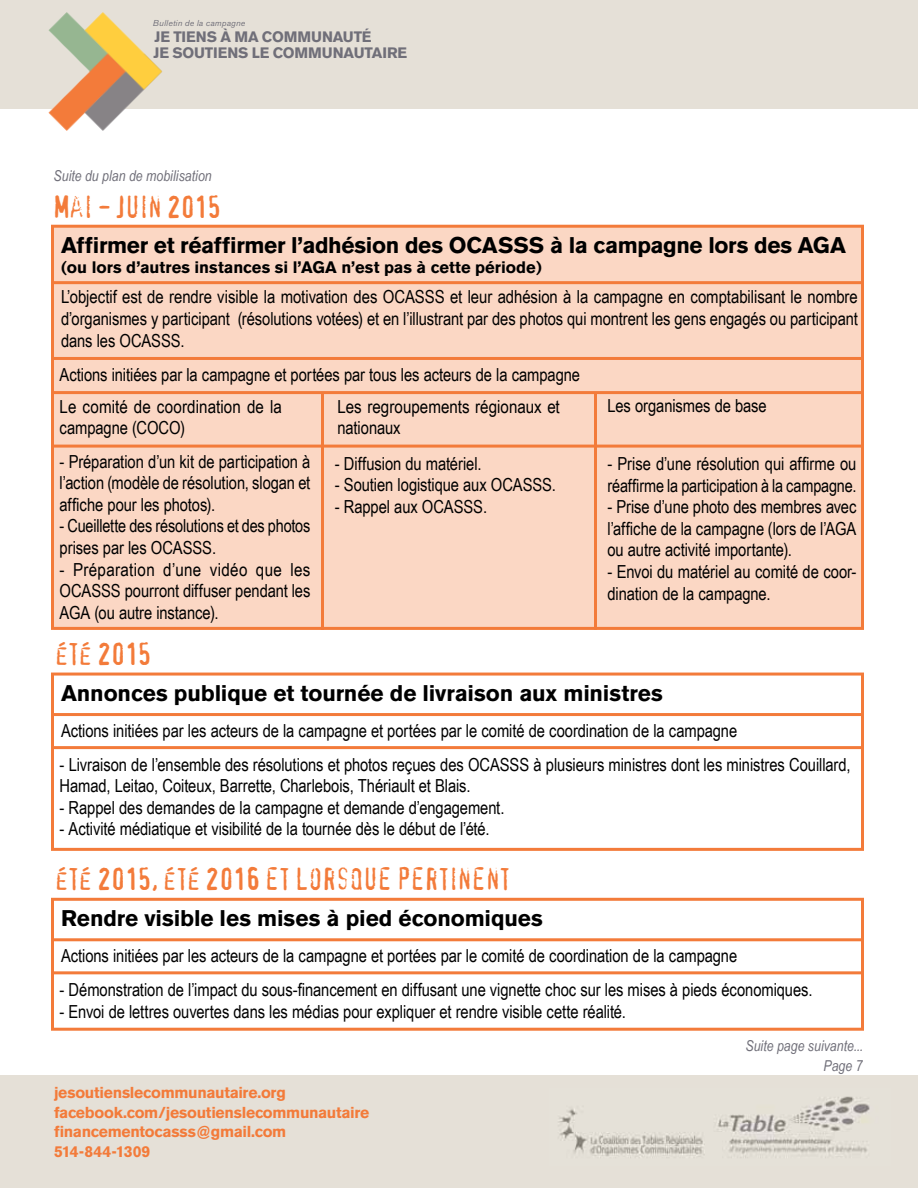
<style>
.page{position:relative;width:918px;height:1188px;background:#fff}
.page>*{position:absolute;margin:0;border:0;box-sizing:border-box;transform-origin:0 0}
.t1{font:30px "Confidential";letter-spacing:-.04em;color:#f37b3a}
.t2{font:700 22.5px "Akzidenz Grotesk BE";letter-spacing:-.005em;color:#000}
.t3{font:18px/21.6px "Arial Narrow";letter-spacing:-.005em;color:#000}
.t4{font:700 16.5px "Akzidenz Grotesk BE";letter-spacing:.005em;color:#000}
.t5{font:700 15.75px/19.5px "Akzidenz Grotesk BE";letter-spacing:-.02em;color:#f37b3a}
.t6{font:italic 15px "Arial Narrow";letter-spacing:.005em;color:#706f79}
.t7{font:700 15px/16.4px "Akzidenz Grotesk BE";letter-spacing:-.01em;color:#706f79}
.t8{font:italic 8.55px "Akzidenz Grotesk BE";letter-spacing:.025em;color:#706f79}
</style>
<div class="page">
<div style="left:0;top:0;width:918px;height:109px;background:#e5e0d7"></div>
<div style="left:0;top:1075px;width:918px;height:113px;background:#e5e0d7"></div>
<img style="left:559px;top:1096px;width:311px;height:62px">
<img style="left:48px;top:12px;width:114px;height:119px">
<div style="left:51px;top:673px;width:813px;height:178px;border:3px solid #f37b3a"></div>
<div style="left:51px;top:898px;width:813px;height:133px;border:3px solid #f37b3a"></div>
<hr style="left:52px;top:713px;width:810px;height:3px;background:#f37b3a">
<hr style="left:52px;top:938px;width:810px;height:3px;background:#f37b3a">
<hr style="left:52px;top:746px;width:810px;height:3px;background:#f37b3a">
<hr style="left:52px;top:971px;width:810px;height:3px;background:#f37b3a">
<div style="left:54px;top:226px;width:810px;height:404px;background:#fbd7c4"></div>
<div style="left:51px;top:225px;width:813px;height:405px;border:3px solid #f37b3a"></div>
<hr style="left:52px;top:281px;width:810px;height:3px;background:#f37b3a">
<hr style="left:52px;top:357px;width:810px;height:3px;background:#f37b3a">
<hr style="left:321px;top:393px;width:3px;height:237px;background:#f37b3a">
<hr style="left:594px;top:392px;width:3px;height:238px;background:#f37b3a">
<hr style="left:52px;top:391px;width:810px;height:3px;background:#f37b3a">
<hr style="left:54px;top:445px;width:810px;height:3px;background:#f37b3a">
<p class="t8" style="left:153px;top:17px;width:94px">Bulletin de la campagne</p>
<p class="t7" style="left:153px;top:28px;width:255px">JE TIENS À MA COMMUNAUTÉ<br>JE SOUTIENS LE COMMUNAUTAIRE</p>
<p class="t6" style="left:53px;top:165px;width:160px">Suite du plan de mobilisation</p>
<h1 class="t1" style="left:54px;top:195px;width:169px">MAI - JUIN 2015</h1>
<p class="t2" style="left:61px;top:232px;width:786px">Affirmer et réaffirmer l’adhésion des OCASSS à la campagne lors des AGA</p>
<p class="t4" style="left:61px;top:258px;width:482px">(ou lors d’autres instances si l’AGA n’est pas à cette période)</p>
<p class="t3" style="left:61px;top:286px;width:798px;text-align:justify">L’objectif est de rendre visible la motivation des OCASSS et leur adhésion à la campagne en comptabilisant le nombre d’organismes y participant (résolutions votées) et en l’illustrant par des photos qui montrent les gens engagés ou participant dans les OCASSS.</p>
<p class="t3" style="left:60px;top:357px;width:522px;line-height:32.2px">Actions initiées par la campagne et portées par tous les acteurs de la campagne<br>Le comité de coordination de la</p>
<p class="t3" style="left:60px;top:417px;width:127px">campagne (COCO)</p>
<p class="t3" style="left:338px;top:395px;width:224px">Les regroupements régionaux et nationaux</p>
<p class="t3" style="left:608px;top:395px;width:161px">Les organismes de base</p>
<p class="t3" style="left:60px;top:450px;width:252px;text-align:justify">- Préparation d’un kit de participation à l’action (modèle de résolution, slogan et affiche pour les photos).</p>
<p class="t3" style="left:60px;top:515px;width:252px">- Cueillette des résolutions et des photos prises par les OCASSS.</p>
<p class="t3" style="left:60px;top:558px;width:252px;text-align:justify">- Préparation d’une vidéo que les OCASSS pourront diffuser pendant les AGA (ou autre instance).</p>
<h1 class="t1" style="left:54px;top:641px;width:100px">ÉTÉ 2015</h1>
<p class="t3" style="left:335px;top:452px;width:148px">- Diffusion du matériel.</p>
<p class="t3" style="left:335px;top:474px;width:223px">- Soutien logistique aux OCASSS.</p>
<p class="t3" style="left:335px;top:495px;width:154px">- Rappel aux OCASSS.</p>
<p class="t3" style="left:608px;top:452px;width:250px">- Prise d’une résolution qui affirme ou réaffirme la participation à la campagne.</p>
<p class="t3" style="left:608px;top:495px;width:250px;text-align:justify">- Prise d’une photo des membres avec l’affiche de la campagne (lors de l’AGA ou autre activité importante).</p>
<p class="t3" style="left:608px;top:560px;width:250px">- Envoi du matériel au comité de coor&shy;dination de la campagne.</p>
<p class="t2" style="left:61px;top:680px;width:603px">Annonces publique et tournée de livraison aux ministres</p>
<p class="t3" style="left:61px;top:719px;width:678px">Actions initiées par les acteurs de la campagne et portées par le comité de coordination de la campagne</p>
<p class="t3" style="left:60px;top:753px;width:792px">- Livraison de l’ensemble des résolutions et photos reçues des OCASSS à plusieurs ministres dont les ministres Couillard,<br>Hamad, Leitao, Coiteux, Barrette, Charlebois, Thériault et Blais.</p>
<p class="t3" style="left:60px;top:796px;width:446px">- Rappel des demandes de la campagne et demande d’engagement.</p>
<p class="t3" style="left:60px;top:818px;width:431px">- Activité médiatique et visibilité de la tournée dès le début de l’été.</p>
<h1 class="t1" style="left:54px;top:866px;width:459px">ÉTÉ 2015, ÉTÉ 2016 ET LORSQUE PERTINENT</h1>
<p class="t2" style="left:61px;top:905px;width:483px">Rendre visible les mises à pied économiques</p>
<p class="t3" style="left:61px;top:944px;width:678px">Actions initiées par les acteurs de la campagne et portées par le comité de coordination de la campagne</p>
<p class="t3" style="left:60px;top:978px;width:754px">- Démonstration de l’impact du sous-financement en diffusant une vignette choc sur les mises à pieds économiques.</p>
<p class="t3" style="left:60px;top:1000px;width:568px">- Envoi de lettres ouvertes dans les médias pour expliquer et rendre visible cette réalité.</p>
<p class="t6" style="left:745px;top:1035px;width:119px">Suite page suivante...</p>
<p class="t5" style="left:54px;top:1083px;width:317px">jesoutienslecommunautaire.org facebook.com/jesoutienslecommunautaire financementocasss@gmail.com<br>514-844-1309</p>
<p class="t6" style="left:824px;top:1055px;width:41px">Page 7</p>
</div>
